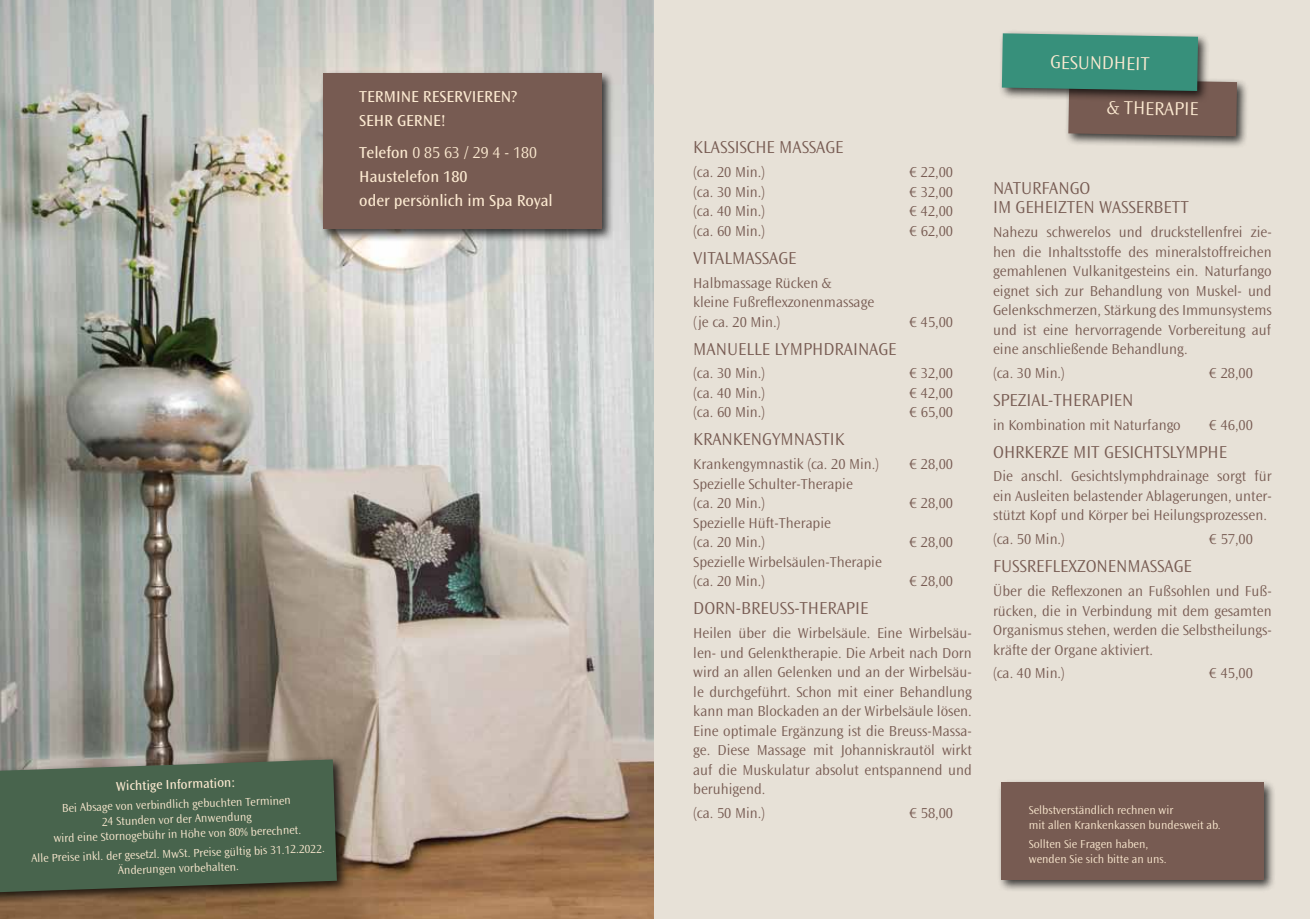
<style>
.page{position:relative;width:1310px;height:919px;background:#fff}
.page>*{position:absolute;margin:0;border:0;box-sizing:border-box;transform-origin:0 0}
.t1{font:300 19.5px "Ocean Sans Std";color:#fcead1}
.t2{font:300 18px/19.5px "Ocean Sans Std";color:#775b52}
.t3{font:16.5px/24px "Ocean Sans Std";color:#fcead1}
.t4{font:300 15px/19.5px "Ocean Sans Std";color:#775b52}
.t5{font:13.5px "Ocean Sans Std";color:#fcead1}
.t6{font:300 12px/15px "Ocean Sans Std";color:#fcead1}
.s1{font-weight:300}
</style>
<div class="page">
<img style="left:0;top:0;width:655px;height:918px">
<div style="left:655px;top:0;width:655px;height:918px;background:#e7e1d7"></div>
<div style="left:319px;top:69px;width:296px;height:173px;background:#000;opacity:.75"></div>
<div style="left:323px;top:74px;width:279px;height:155px;background:#775b52"></div>
<div style="left:997px;top:778px;width:279px;height:114px;background:#000;opacity:.75"></div>
<div style="left:1001px;top:782px;width:262px;height:97px;background:#775b52"></div>
<div style="left:0;top:756px;width:349px;height:148px;background:#000;opacity:.75"></div>
<svg style="left:0;top:759px;width:337px;height:133px;background:#4b634d"></svg>
<div style="left:1064px;top:75px;width:185px;height:74px;background:#000;opacity:.75"></div>
<div style="left:998px;top:29px;width:212px;height:74px;background:#000;opacity:.75"></div>
<svg style="left:1002px;top:33px;width:235px;height:103px"></svg>
<p class="t3" style="left:359px;top:84px;width:160px">Termine reservieren?<br>Sehr gerne!</p>
<p class="t3" style="left:359px;top:141px;width:195px">Telefon <span class="s1">0 85 63 / 29 4 - 180<br></span>Haustelefon 180<br>oder persönlich im Spa Royal</p>
<p class="t5" style="left:116px;top:778px;width:121px;rotate:-2deg">Wichtige Information:</p>
<p class="t6" style="left:52px;top:801px;width:249px;text-align:center;rotate:-2deg">Bei Absage von verbindlich gebuchten Terminen<br>24 Stunden vor der Anwendung<br>wird eine Stornogebühr in Höhe von 80% berechnet.</p>
<p class="t6" style="left:31px;top:851px;width:295px;text-align:center;rotate:-2deg">Alle Preise inkl. der gesetzl. MwSt. Preise gültig bis 31.12.2022.<br>Änderungen vorbehalten.</p>
<p class="t2" style="left:693px;top:138px;width:19px">Klassische</p>
<p class="t2" style="left:779px;top:138px;width:23px">Massage</p>
<p class="t4" style="left:693px;top:163px;width:73px">(ca. 20 Min.)</p>
<p class="t4" style="left:909px;top:163px;width:45px">€ 22,00</p>
<p class="t4" style="left:693px;top:182px;width:73px">(ca. 30 Min.)</p>
<p class="t4" style="left:909px;top:182px;width:45px">€ 32,00</p>
<p class="t4" style="left:693px;top:202px;width:73px">(ca. 40 Min.)</p>
<p class="t4" style="left:909px;top:202px;width:45px">€ 42,00</p>
<p class="t4" style="left:693px;top:221px;width:73px">(ca. 60 Min.)</p>
<p class="t4" style="left:909px;top:221px;width:45px">€ 62,00</p>
<p class="t2" style="left:693px;top:248px;width:105px">VITALMASSAGE</p>
<p class="t4" style="left:693px;top:273px;width:182px">Halbmassage Rücken &amp;<br>kleine Fußreflexzonenmassage (je ca. 20 Min.)</p>
<p class="t4" style="left:909px;top:312px;width:45px">€ 45,00</p>
<p class="t2" style="left:693px;top:339px;width:99px">MANUELLE Lymphdrainage</p>
<p class="t4" style="left:693px;top:364px;width:73px">(ca. 30 Min.)</p>
<p class="t4" style="left:909px;top:364px;width:45px">€ 32,00</p>
<p class="t4" style="left:693px;top:383px;width:73px">(ca. 40 Min.)</p>
<p class="t4" style="left:909px;top:383px;width:45px">€ 42,00</p>
<p class="t4" style="left:693px;top:403px;width:73px">(ca. 60 Min.)</p>
<p class="t4" style="left:909px;top:403px;width:45px">€ 65,00</p>
<p class="t2" style="left:693px;top:430px;width:153px">KRANKENGYMNASTIK</p>
<p class="t4" style="left:693px;top:454px;width:187px">Krankengymnastik (ca. 20 Min.)</p>
<p class="t4" style="left:909px;top:454px;width:45px">€ 28,00</p>
<p class="t4" style="left:693px;top:474px;width:161px">Spezielle Schulter-Therapie (ca. 20 Min.)</p>
<p class="t4" style="left:909px;top:493px;width:45px">€ 28,00</p>
<p class="t4" style="left:693px;top:513px;width:139px">Spezielle Hüft-Therapie (ca. 20 Min.)</p>
<p class="t4" style="left:693px;top:552px;width:190px">Spezielle Wirbelsäulen-Therapie (ca. 20 Min.)</p>
<p class="t4" style="left:909px;top:532px;width:45px">€ 28,00</p>
<p class="t4" style="left:909px;top:571px;width:45px">€ 28,00</p>
<p class="t2" style="left:693px;top:598px;width:176px">DORN-BREUSS-THERAPIE</p>
<p class="t4" style="left:693px;top:623px;width:280px;text-align:justify">Heilen über die Wirbelsäule. Eine Wirbelsäu&shy;len- und Gelenktherapie. Die Arbeit nach Dorn wird an allen Gelenken und an der Wirbelsäu&shy;le durchgeführt. Schon mit einer Behandlung kann man Blockaden an der Wirbelsäule lösen.<br>Eine optimale Ergänzung ist die Breuss-Massa&shy;ge. Diese Massage mit Johanniskrautöl wirkt auf die Muskulatur absolut entspannend und beruhigend.</p>
<p class="t4" style="left:693px;top:803px;width:73px">(ca. 50 Min.)</p>
<p class="t4" style="left:909px;top:803px;width:45px">€ 58,00</p>
<h1 class="t1" style="left:1050px;top:51px;width:101px;rotate:1deg">GESUNDHEIT</h1>
<h1 class="t1" style="left:1107px;top:97px;width:93px;rotate:1deg">&amp; THERAPIE</h1>
<p class="t2" style="left:993px;top:178px;width:32px">Naturfango im gehei</p>
<p class="t2" style="left:1058px;top:198px;width:19px">zten</p>
<p class="t2" style="left:1099px;top:198px;width:23px">Wasserbett</p>
<p class="t4" style="left:993px;top:222px;width:280px;text-align:justify">Nahezu schwerelos und druckstellenfrei zie&shy;hen die Inhaltsstoffe des mineralstoffreichen gemahlenen Vulkanitgesteins ein. Naturfango eignet sich zur Behandlung von Muskel- und Gelenkschmerzen, Stärkung des Immunsystems und ist eine hervorragende Vorbereitung auf eine anschließende Behandlung.</p>
<p class="t4" style="left:993px;top:363px;width:73px">(ca. 30 Min.)</p>
<p class="t4" style="left:1209px;top:363px;width:45px">€ 28,00</p>
<p class="t2" style="left:993px;top:390px;width:142px">SPEZIAL-THERAPIEN</p>
<p class="t4" style="left:993px;top:415px;width:189px">in Kombination mit Naturfango</p>
<p class="t4" style="left:1209px;top:415px;width:45px">€ 46,00</p>
<p class="t2" style="left:993px;top:442px;width:90px">OHRKERZE mit</p>
<p class="t2" style="left:1104px;top:442px;width:20px">Gesichtslymphe</p>
<p class="t4" style="left:993px;top:467px;width:280px;text-align:justify">Die anschl. Gesichtslymphdrainage sorgt für ein Ausleiten belastender Ablagerungen, unter&shy;stützt Kopf und Körper bei Heilungsprozessen.</p>
<p class="t4" style="left:993px;top:529px;width:73px">(ca. 50 Min.)</p>
<p class="t4" style="left:1209px;top:529px;width:45px">€ 57,00</p>
<p class="t2" style="left:993px;top:556px;width:43px">FuSSrefle</p>
<p class="t2" style="left:1068px;top:556px;width:28px">xzonenmassage</p>
<p class="t4" style="left:993px;top:581px;width:280px;text-align:justify">Über die Reflexzonen an Fußsohlen und Fuß&shy;rücken, die in Verbindung mit dem gesamten Organismus stehen, werden die Selbstheilungs&shy;kräfte der Organe aktiviert.</p>
<p class="t4" style="left:993px;top:663px;width:73px">(ca. 40 Min.)</p>
<p class="t4" style="left:1209px;top:663px;width:45px">€ 45,00</p>
<p class="t6" style="left:1029px;top:802px;width:193px">Selbstverständlich rechnen wir<br>mit allen Krankenkassen bundesweit ab.</p>
<p class="t6" style="left:1029px;top:836px;width:139px">Sollten Sie Fragen haben, wenden Sie sich bitte an uns.</p>
</div>
